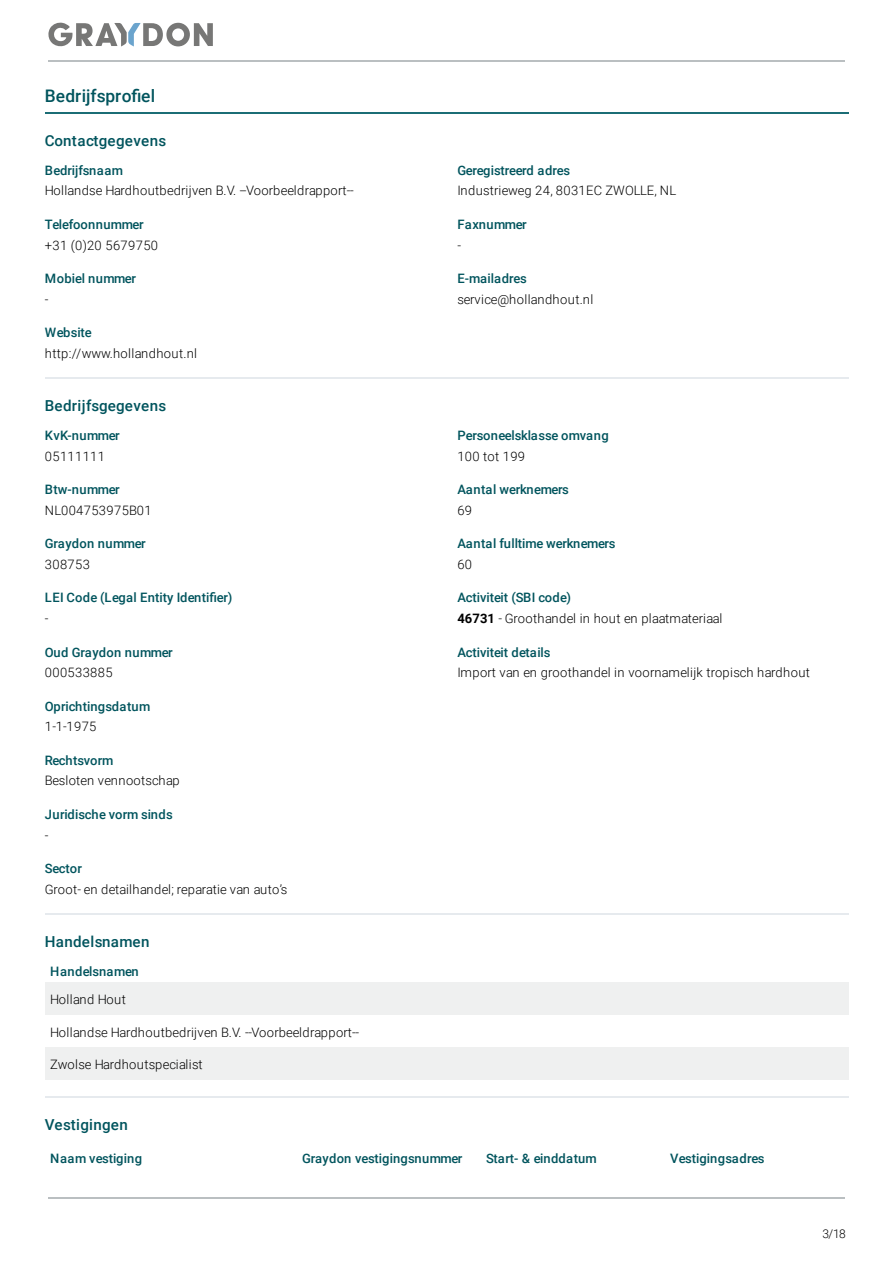
<style>
.page{position:relative;width:893px;height:1263px;background:#fff}
.page>*{position:absolute;margin:0;border:0;box-sizing:border-box;transform-origin:0 0}
.t1{font:500 17.25px "Roboto";color:#00545d}
.t2{font:500 15.15px "Roboto";letter-spacing:.015em;color:#00545d}
.t3{font:300 13.05px/20.5px "Roboto";letter-spacing:.025em;color:#000}
.t4{font:500 13.05px "Roboto";color:#00545d}
.t5{font:500 13.05px "Roboto";letter-spacing:-.02em;color:#00545d}
.t6{font:300 13.05px "Roboto";letter-spacing:.005em;color:#000}
.t7{font:500 13.05px "Roboto";letter-spacing:.02em;color:#00545d}
.t8{font:300 12px "Roboto";color:#000}
.s1{font-weight:500;color:#00545d}
.s2{font-weight:700}
</style>
<div class="page">
<hr style="left:48px;top:60px;width:797px;height:1px;background:#babfc1">
<svg style="left:48px;top:22px;width:165px;height:24px"></svg>
<hr style="left:48px;top:1198px;width:797px;height:1px;background:#babfc1">
<hr style="left:45px;top:112px;width:803px;height:1px;background:#1b6d75">
<hr style="left:45px;top:377px;width:803px;height:1px;background:#e6eaee">
<hr style="left:45px;top:913px;width:803px;height:1px;background:#e6eaee">
<div style="left:45px;top:982px;width:803px;height:33px;background:#eff0f0"></div>
<div style="left:45px;top:1047px;width:803px;height:33px;background:#eff0f0"></div>
<hr style="left:45px;top:1096px;width:803px;height:1px;background:#e6eaee">
<h1 class="t1" style="left:45px;top:84px;width:112px">Bedrijfsprofiel</h1>
<p class="t2" style="left:45px;top:130px;width:123px">Contactgegevens</p>
<p class="t4" style="left:45px;top:161px;width:80px">Bedrijfsnaam</p>
<p class="t3" style="left:45px;top:180px;width:310px">Hollandse Hardhoutbedrijven B.V. --Voorbeeldrapport--</p>
<p class="t5" style="left:45px;top:215px;width:100px">Telefoonnummer</p>
<p class="t3" style="left:45px;top:234px;width:115px">+31 (0)20 5679750</p>
<p class="t4" style="left:45px;top:269px;width:93px">Mobiel nummer</p>
<p class="t3" style="left:45px;top:288px;width:5px">-</p>
<p class="t4" style="left:45px;top:323px;width:49px">Website</p>
<p class="t3" style="left:45px;top:342px;width:154px">http://www.hollandhout.nl</p>
<p class="t2" style="left:45px;top:395px;width:123px">Bedrijfsgegevens</p>
<p class="t4" style="left:45px;top:426px;width:76px">KvK-nummer</p>
<p class="t3" style="left:45px;top:445px;width:62px">05111111</p>
<p class="t4" style="left:45px;top:480px;width:76px">Btw-nummer</p>
<p class="t3" style="left:45px;top:499px;width:108px">NL004753975B01</p>
<p class="t4" style="left:45px;top:535px;width:102px">Graydon nummer</p>
<p class="t3" style="left:45px;top:553px;width:47px">308753</p>
<p class="t4" style="left:45px;top:589px;width:189px">LEI Code (Legal Entity Identifier)</p>
<p class="t3" style="left:45px;top:608px;width:5px">-</p>
<p class="t4" style="left:45px;top:643px;width:129px">Oud Graydon nummer</p>
<p class="t3" style="left:45px;top:662px;width:69px">000533885</p>
<p class="t4" style="left:45px;top:697px;width:107px">Oprichtingsdatum</p>
<p class="t3" style="left:45px;top:716px;width:53px">1-1-1975</p>
<p class="t4" style="left:45px;top:751px;width:70px">Rechtsvorm</p>
<p class="t3" style="left:45px;top:770px;width:136px">Besloten vennootschap</p>
<p class="t4" style="left:45px;top:805px;width:129px">Juridische vorm sinds</p>
<p class="t3" style="left:45px;top:824px;width:5px">-</p>
<p class="t4" style="left:45px;top:859px;width:39px">Sector</p>
<p class="t3" style="left:45px;top:878px;width:244px">Groot- en detailhandel; reparatie van auto’s</p>
<p class="t2" style="left:45px;top:931px;width:106px">Handelsnamen</p>
<p class="t7" style="left:50px;top:962px;width:90px">Handelsnamen</p>
<p class="t3" style="left:50px;top:989px;width:77px">Holland Hout</p>
<p class="t3" style="left:50px;top:1021px;width:310px">Hollandse Hardhoutbedrijven B.V. --Voorbeeldrapport--</p>
<p class="t6" style="left:50px;top:1055px;width:154px">Zwolse Hardhoutspecialist</p>
<p class="t5" style="left:457px;top:161px;width:114px">Geregistreerd adres</p>
<p class="t3" style="left:457px;top:180px;width:221px">Industrieweg 24, 8031EC ZWOLLE, NL</p>
<p class="t4" style="left:457px;top:215px;width:71px">Faxnummer</p>
<p class="t3" style="left:457px;top:234px;width:5px">-</p>
<p class="t4" style="left:457px;top:269px;width:71px">E-mailadres</p>
<p class="t3" style="left:457px;top:288px;width:138px">service@hollandhout.nl</p>
<p class="t4" style="left:457px;top:426px;width:153px">Personeelsklasse omvang</p>
<p class="t3" style="left:457px;top:445px;width:69px">100 tot 199</p>
<p class="t4" style="left:457px;top:480px;width:113px">Aantal werknemers</p>
<p class="t3" style="left:457px;top:499px;width:16px">69</p>
<p class="t4" style="left:457px;top:534px;width:160px">Aantal fulltime werknemers</p>
<p class="t3" style="left:457px;top:553px;width:16px">60</p>
<p class="t3" style="left:457px;top:587px;width:266px"><span class="s1">Activiteit (SBI code)<br></span><span class="s2">46731</span> - Groothandel in hout en plaatmateriaal</p>
<p class="t4" style="left:457px;top:643px;width:95px">Activiteit details</p>
<p class="t3" style="left:457px;top:662px;width:354px">Import van en groothandel in voornamelijk tropisch hardhout</p>
<p class="t2" style="left:45px;top:1114px;width:85px">Vestigingen</p>
<p class="t4" style="left:50px;top:1149px;width:93px">Naam vestiging</p>
<p class="t4" style="left:302px;top:1149px;width:162px">Graydon vestigingsnummer</p>
<p class="t4" style="left:486px;top:1149px;width:112px">Start- &amp; einddatum</p>
<p class="t4" style="left:670px;top:1149px;width:96px">Vestigingsadres</p>
<p class="t8" style="left:822px;top:1225px;width:25px">3/18</p>
</div>
